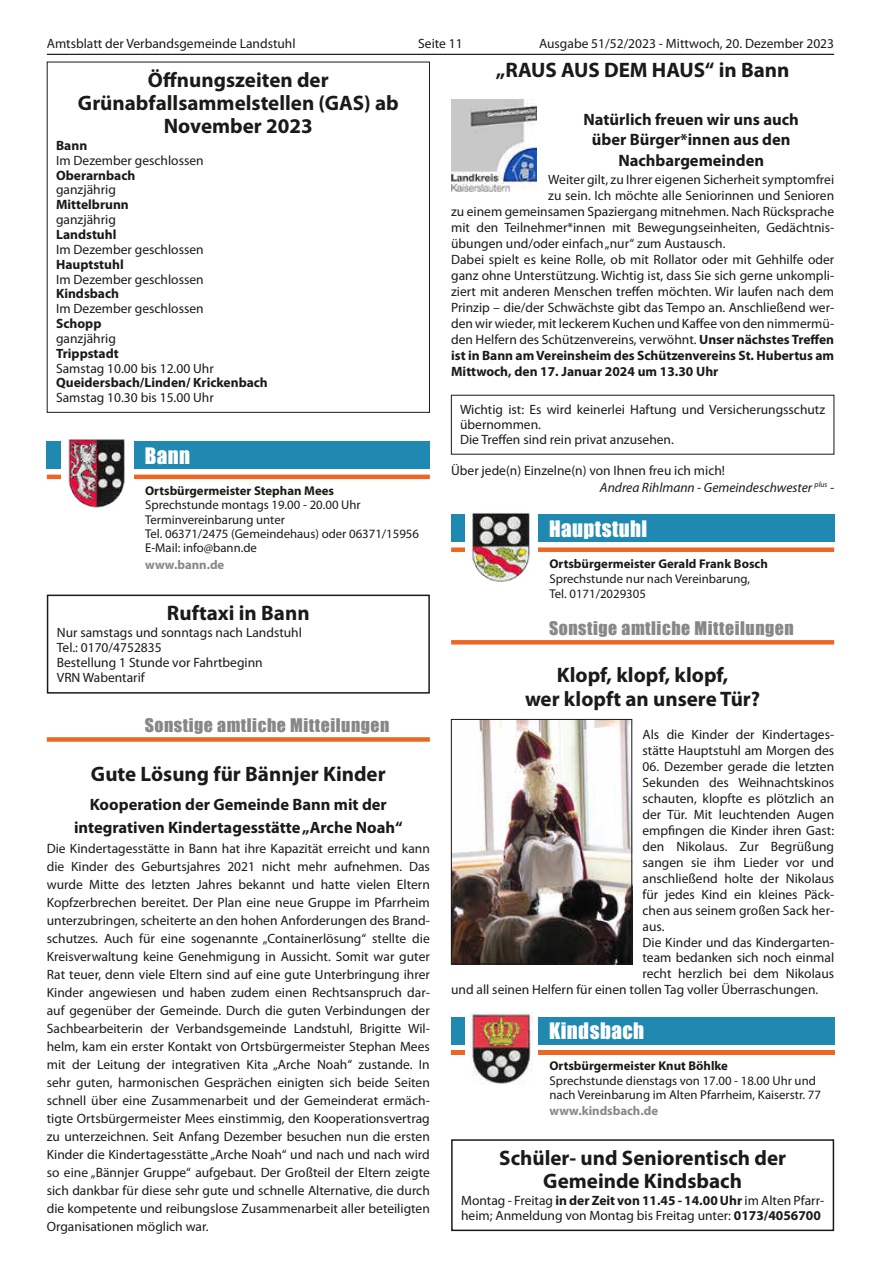
<style>
.page{position:relative;width:881px;height:1263px;background:#fff}
.page>*{position:absolute;margin:0;border:0;box-sizing:border-box;transform-origin:0 0}
.t1{font:700 21px/23.1px "Myriad Pro";color:#1a1a18;text-align:center}
.t2{font:21px "Impact";letter-spacing:.02em;color:#fff}
.t3{font:21px "Mltgyw Impact";letter-spacing:.02em;color:#fff}
.t4{font:17.25px "Impact";letter-spacing:.03em;color:#868786}
.t5{font:700 16.5px/20.9px "Myriad Pro";color:#1a1a18;text-align:center}
.t6{font:13.5px/18px "Myriad Pro";color:#1a1a18}
.t7{font:700 13.5px "Myriad Pro";color:#1a1a18}
.t8{font:12.75px/14.2px "Myriad Pro";color:#1a1a18}
.t9{font:12.75px/14.2px "Gddsyf Myriad Pro";color:#1a1a18}
.t10{font:700 12.75px "Myriad Pro";color:#1a1a18}
.t11{font:700 12.75px "Mpwtnk Myriad Pro";color:#1a1a18}
.t12{font:700 12.75px "Mpwtnk Myriad Pro";color:#868786}
.t13{font:700 12.75px "Myriad Pro";color:#868786}
.s1{font-weight:700}
.s2{font-style:italic}
</style>
<div class="page">
<hr style="left:47px;top:54px;width:786px;height:1px;background:#1a1a18">
<img style="left:451px;top:99px;width:85px;height:92px">
<div style="left:451px;top:514px;width:382px;height:28px;background:#2089b2"></div>
<div style="left:451px;top:547px;width:382px;height:5px;background:#ec6624"></div>
<div style="left:465px;top:510px;width:72px;height:74px;background:#fff"></div>
<img style="left:472px;top:512px;width:58px;height:70px">
<svg style="left:451px;top:640px;width:382px;height:4px;background:#ec6827"></svg>
<img style="left:453px;top:721px;width:176px;height:241px">
<div style="left:451px;top:719px;width:180px;height:245px;border:1px solid #1a1a18"></div>
<div style="left:451px;top:1017px;width:382px;height:27px;background:#2089b2"></div>
<hr style="left:451px;top:1050px;width:382px;height:4px;background:#ec6624">
<div style="left:465px;top:1013px;width:72px;height:73px;background:#fff"></div>
<img style="left:470px;top:1013px;width:61px;height:71px">
<div style="left:451px;top:1139px;width:382px;height:92px;border:2px solid #1a1a18"></div>
<div style="left:47px;top:442px;width:382px;height:27px;background:#2089b2"></div>
<hr style="left:47px;top:475px;width:382px;height:4px;background:#ec6624">
<div style="left:61px;top:437px;width:72px;height:74px;background:#fff"></div>
<img style="left:68px;top:439px;width:57px;height:69px">
<div style="left:47px;top:595px;width:382px;height:99px;border:2px solid #1a1a18"></div>
<div style="left:47px;top:737px;width:382px;height:5px;background:#ec6624"></div>
<p class="t6" style="left:47px;top:34px;width:250px">Amtsblatt der Verbandsgemeinde Landstuhl</p>
<p class="t6" style="left:418px;top:34px;width:46px">Seite 11</p>
<p class="t6" style="left:539px;top:34px;width:296px">Ausgabe 51/52/2023 - Mittwoch, 20. Dezember 2023</p>
<h1 class="t1" style="left:495px;top:58px;width:295px">„RAUS AUS DEM HAUS“ in Bann</h1>
<p class="t5" style="left:583px;top:108px;width:217px">Natürlich freuen wir uns auch über Bürger*innen aus den<br>Nachbargemeinden</p>
<p class="t6" style="left:548px;top:171px;width:287px">Weiter gilt, zu Ihrer eigenen Sicherheit symptomfrei</p>
<p class="t6" style="left:548px;top:187px;width:287px">zu sein. Ich möchte alle Seniorinnen und Senioren</p>
<p class="t6" style="left:451px;top:202px;width:384px">zu einem gemeinsamen Spaziergang mitnehmen. Nach Rücksprache</p>
<p class="t6" style="left:451px;top:218px;width:384px">mit den Teilnehmer*innen mit Bewegungseinheiten, Gedächtnis-</p>
<p class="t6" style="left:451px;top:234px;width:276px">übungen und/oder einfach „nur“ zum Austausch.</p>
<p class="t6" style="left:451px;top:250px;width:384px">Dabei spielt es keine Rolle, ob mit Rollator oder mit Gehhilfe oder</p>
<p class="t6" style="left:451px;top:266px;width:384px">ganz ohne Unterstützung. Wichtig ist, dass Sie sich gerne unkompli-</p>
<p class="t6" style="left:451px;top:282px;width:384px">ziert mit anderen Menschen treffen möchten. Wir laufen nach dem</p>
<p class="t6" style="left:451px;top:298px;width:384px">Prinzip – die/der Schwächste gibt das Tempo an. Anschließend wer-</p>
<p class="t6" style="left:451px;top:314px;width:384px">den wir wieder, mit leckerem Kuchen und Kaffee von den nimmermü-</p>
<p class="t6" style="left:451px;top:330px;width:384px">den Helfern des Schützenvereins, verwöhnt. <span class="s1">Unser nächstes Treffen</span></p>
<p class="t7" style="left:451px;top:346px;width:384px">ist in Bann am Vereinsheim des Schützenvereins St. Hubertus am</p>
<p class="t7" style="left:451px;top:362px;width:269px">Mittwoch, den 17. Januar 2024 um 13.30 Uhr</p>
<p class="t6" style="left:460px;top:402px;width:366px;line-height:14.9px">Wichtig ist: Es wird keinerlei Haftung und Versicherungsschutz übernommen.<br>Die Treffen sind rein privat anzusehen.</p>
<p class="t6" style="left:599px;top:461px;width:236px;line-height:17.2px;text-indent:-149px">Über jede(n) Einzelne(n) von Ihnen freu ich mich!<br><span class="s2">Andrea Rihlmann - Gemeindeschwester</span> <sup>plus</sup> <span class="s2">-</span></p>
<h1 class="t2" style="left:549px;top:516px;width:100px">Hauptstuhl</h1>
<p class="t10" style="left:549px;top:555px;width:220px">Ortsbürgermeister Gerald Frank Bosch</p>
<p class="t8" style="left:549px;top:571px;width:202px;line-height:15px">Sprechstunde nur nach Vereinbarung,<br>Tel. 0171/2029305</p>
<p class="t4" style="left:549px;top:615px;width:246px">Sonstige amtliche Mitteilungen</p>
<h1 class="t1" style="left:525px;top:662px;width:237px;line-height:24.2px">Klopf, klopf, klopf,<br>wer klopft an unsere Tür?</h1>
<p class="t6" style="left:642px;top:727px;width:193px;line-height:15.9px">Als die Kinder der Kindertages&shy;stätte Hauptstuhl am Morgen des</p>
<p class="t6" style="left:642px;top:757px;width:193px">06. Dezember gerade die letzten</p>
<p class="t6" style="left:642px;top:773px;width:193px">Sekunden des Weihnachtskinos</p>
<p class="t6" style="left:642px;top:789px;width:193px">schauten, klopfte es plötzlich an</p>
<p class="t6" style="left:642px;top:805px;width:193px">der Tür. Mit leuchtenden Augen</p>
<p class="t6" style="left:642px;top:821px;width:193px">empfingen die Kinder ihren Gast:</p>
<p class="t6" style="left:642px;top:837px;width:193px">den Nikolaus. Zur Begrüßung</p>
<p class="t6" style="left:642px;top:853px;width:193px">sangen sie ihm Lieder vor und</p>
<p class="t6" style="left:642px;top:869px;width:193px">anschließend holte der Nikolaus</p>
<p class="t6" style="left:642px;top:885px;width:193px">für jedes Kind ein kleines Päck-</p>
<p class="t6" style="left:642px;top:901px;width:193px">chen aus seinem großen Sack her-</p>
<p class="t6" style="left:642px;top:917px;width:23px">aus.</p>
<p class="t6" style="left:642px;top:933px;width:193px">Die Kinder und das Kindergarten-</p>
<p class="t6" style="left:642px;top:949px;width:193px">team bedanken sich noch einmal</p>
<p class="t6" style="left:642px;top:965px;width:193px">recht herzlich bei dem Nikolaus</p>
<p class="t6" style="left:451px;top:980px;width:368px">und all seinen Helfern für einen tollen Tag voller Überraschungen.</p>
<h1 class="t3" style="left:549px;top:1018px;width:97px">Kindsbach</h1>
<p class="t11" style="left:549px;top:1058px;width:180px">Ortsbürgermeister Knut Böhlke</p>
<p class="t9" style="left:549px;top:1073px;width:273px">Sprechstunde dienstags von 17.00 - 18.00 Uhr und nach Vereinbarung im Alten Pfarrheim, Kaiserstr. 77</p>
<p class="t12" style="left:549px;top:1103px;width:110px">www.kindsbach.de</p>
<h1 class="t1" style="left:499px;top:1146px;width:288px">Schüler- und Seniorentisch der<br>Gemeinde Kindsbach</h1>
<p class="t6" style="left:461px;top:1193px;width:364px;line-height:14.9px">Montag - Freitag <span class="s1">in der Zeit von 11.45 - 14.00 Uhr</span> im Alten Pfarr&shy;heim; Anmeldung von Montag bis Freitag unter: <span class="s1">0173/4056700</span></p>
<h1 class="t1" style="left:78px;top:67px;width:322px">Öffnungszeiten der<br>Grünabfallsammelstellen (GAS) ab<br>November 2023</h1>
<p class="t7" style="left:56px;top:136px;width:33px">Bann</p>
<p class="t6" style="left:56px;top:151px;width:149px">Im Dezember geschlossen</p>
<p class="t7" style="left:56px;top:166px;width:81px">Oberarnbach</p>
<p class="t6" style="left:56px;top:181px;width:61px">ganzjährig</p>
<p class="t7" style="left:56px;top:196px;width:74px">Mittelbrunn</p>
<p class="t6" style="left:56px;top:210px;width:61px">ganzjährig</p>
<p class="t7" style="left:56px;top:226px;width:62px">Landstuhl</p>
<p class="t6" style="left:56px;top:240px;width:149px">Im Dezember geschlossen</p>
<p class="t7" style="left:56px;top:255px;width:69px">Hauptstuhl</p>
<p class="t6" style="left:56px;top:270px;width:149px">Im Dezember geschlossen</p>
<p class="t7" style="left:56px;top:285px;width:65px">Kindsbach</p>
<p class="t6" style="left:56px;top:299px;width:149px">Im Dezember geschlossen</p>
<p class="t7" style="left:56px;top:315px;width:47px">Schopp</p>
<p class="t6" style="left:56px;top:329px;width:61px">ganzjährig</p>
<p class="t7" style="left:56px;top:344px;width:64px">Trippstadt</p>
<p class="t6" style="left:56px;top:359px;width:159px">Samstag 10.00 bis 12.00 Uhr</p>
<p class="t7" style="left:56px;top:374px;width:213px">Queidersbach/Linden/ Krickenbach</p>
<p class="t6" style="left:56px;top:389px;width:159px">Samstag 10.30 bis 15.00 Uhr</p>
<h1 class="t2" style="left:145px;top:443px;width:47px">Bann</h1>
<p class="t10" style="left:145px;top:483px;width:190px">Ortsbürgermeister Stephan Mees</p>
<p class="t8" style="left:145px;top:498px;width:275px">Sprechstunde montags 19.00 - 20.00 Uhr Terminvereinbarung unter<br>Tel. 06371/2475 (Gemeindehaus) oder 06371/15956<br>E-Mail: info@bann.de</p>
<p class="t13" style="left:145px;top:556px;width:81px">www.bann.de</p>
<h1 class="t1" style="left:167px;top:601px;width:144px">Ruftaxi in Bann</h1>
<p class="t6" style="left:57px;top:625px;width:246px;line-height:14.9px">Nur samstags und sonntags nach Landstuhl<br>Tel.: 0170/4752835<br>Bestellung 1 Stunde vor Fahrtbeginn<br>VRN Wabentarif</p>
<p class="t4" style="left:145px;top:712px;width:246px">Sonstige amtliche Mitteilungen</p>
<h1 class="t1" style="left:91px;top:761px;width:296px">Gute Lösung für Bännjer Kinder</h1>
<p class="t5" style="left:74px;top:792px;width:330px;line-height:23px">Kooperation der Gemeinde Bann mit der integrativen Kindertagesstätte „Arche Noah“</p>
<p class="t6" style="left:47px;top:839px;width:384px;text-align:justify">Die Kindertagesstätte in Bann hat ihre Kapazität erreicht und kann die Kinder des Geburtsjahres 2021 nicht mehr aufnehmen. Das wurde Mitte des letzten Jahres bekannt und hatte vielen Eltern Kopfzerbrechen bereitet. Der Plan eine neue Gruppe im Pfarrheim unterzubringen, scheiterte an den hohen Anforderungen des Brand&shy;schutzes. Auch für eine sogenannte „Containerlösung“ stellte die Kreisverwaltung keine Genehmigung in Aussicht. Somit war guter Rat teuer, denn viele Eltern sind auf eine gute Unterbringung ihrer Kinder angewiesen und haben zudem einen Rechtsanspruch dar&shy;auf gegenüber der Gemeinde. Durch die guten Verbindungen der Sachbearbeiterin der Verbandsgemeinde Landstuhl, Brigitte Wil&shy;helm, kam ein erster Kontakt von Ortsbürgermeister Stephan Mees mit der Leitung der integrativen Kita „Arche Noah“ zustande. In sehr guten, harmonischen Gesprächen einigten sich beide Seiten schnell über eine Zusammenarbeit und der Gemeinderat ermäch&shy;tigte Ortsbürgermeister Mees einstimmig, den Kooperationsvertrag zu unterzeichnen. Seit Anfang Dezember besuchen nun die ersten Kinder die Kindertagesstätte „Arche Noah“ und nach und nach wird so eine „Bännjer Gruppe“ aufgebaut. Der Großteil der Eltern zeigte sich dankbar für diese sehr gute und schnelle Alternative, die durch die kompetente und reibungslose Zusammenarbeit aller beteiligten Organisationen möglich war.</p>
</div>
